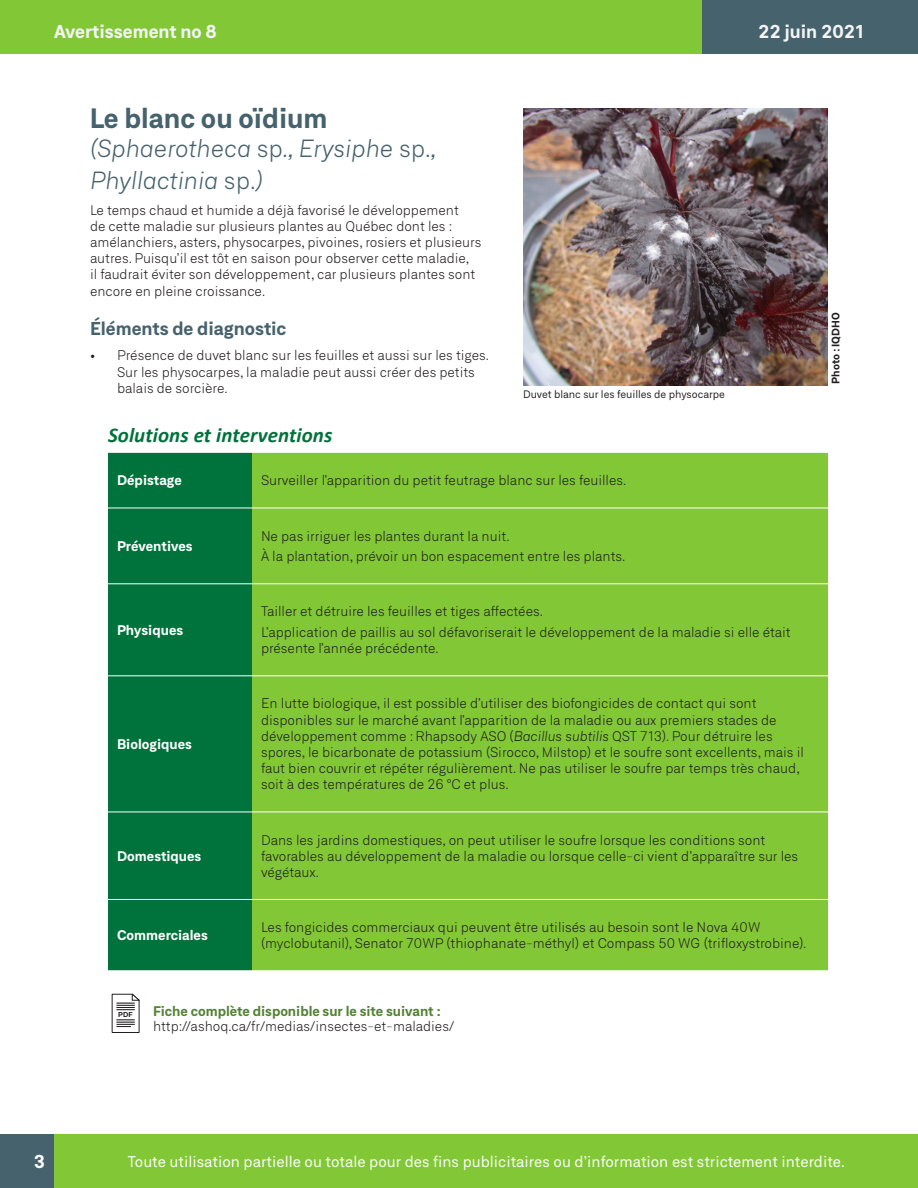
<style>
.page{position:relative;width:918px;height:1188px;background:#fff}
.page>*{position:absolute;margin:0;border:0;box-sizing:border-box;transform-origin:0 0}
.Section_1_Nouvelle_p{font:700 27px "Neufile Grotesk";color:#46626d}
.Section_1_Nouvelle_p-2{font:italic 300 24px/32.4px "Neufile Grotesk";color:#46626d}
.SVP_Tableau_Titre{font:italic 700 21px "Calibri";letter-spacing:.005em;color:#00723c}
.t1{font:700 18px "Neufile Grotesk";color:#f3f4f4}
.Section_2{font:700 18px "Neufile Grotesk";color:#46626d}
.t2{font:700 18px "Neufile Grotesk";color:#fff}
.t3{font:15px "Neufile Grotesk";letter-spacing:.005em;color:#fff}
.Tableau_Texte_Couran{font:300 13.5px/16.2px "Neufile Grotesk";color:#231f20}
.SVP_Courant{font:300 13.5px/16.2px "Neufile Grotesk";color:#231f20}
.Fiche_disponible_Ret{font:300 13.5px/15px "Neufile Grotesk";color:#231f20}
.Tableau_Texte_gauche{font:700 13.5px "Neufile Grotesk";letter-spacing:.005em;color:#fff}
.Bas_de_vignette{font:10.5px "Neufile Grotesk";color:#231f20}
.Crédit_Photo{font:700 10.5px "Neufile Grotesk";color:#231f20}
.t4{font:700 expanded 6.9px "Neufile Grotesk";color:#231f20}
.s1{font-style:normal}
.s2{font-style:italic}
.s3{font-weight:700;color:#548235}
</style>
<div class="page">
<div style="left:0;top:1134px;width:918px;height:54px;background:#82c836"></div>
<div style="left:0;top:1134px;width:54px;height:54px;background:#46626d"></div>
<div style="left:0;top:0;width:735px;height:54px;background:#82c836"></div>
<div style="left:108px;top:453px;width:144px;height:517px;background:#00723c"></div>
<div style="left:252px;top:453px;width:576px;height:517px;background:#82c836"></div>
<hr style="left:108px;top:508px;width:144px;height:1px;background:#fff">
<hr style="left:252px;top:508px;width:576px;height:1px;background:#fff">
<hr style="left:108px;top:583px;width:144px;height:1px;background:#fff">
<hr style="left:252px;top:583px;width:576px;height:1px;background:#fff">
<hr style="left:108px;top:675px;width:144px;height:1px;background:#fff">
<hr style="left:252px;top:675px;width:576px;height:1px;background:#fff">
<hr style="left:108px;top:812px;width:144px;height:1px;background:#fff">
<hr style="left:252px;top:812px;width:576px;height:1px;background:#fff">
<hr style="left:108px;top:899px;width:144px;height:1px;background:#fff">
<hr style="left:252px;top:899px;width:576px;height:1px;background:#fff">
<svg style="left:112px;top:994px;width:27px;height:39px"></svg>
<img style="left:523px;top:108px;width:305px;height:277px">
<div style="left:702px;top:0;width:216px;height:54px;background:#46626d"></div>
<h3 class="t1" style="left:54px;top:20px;width:164px">Avertissement no 8</h3>
<h3 class="t1" style="left:758px;top:20px;width:107px">22 juin 2021</h3>
<p class="Section_1_Nouvelle_p" style="left:90px;top:101px;width:239px">Le blanc ou oïdium</p>
<p class="Section_1_Nouvelle_p-2" style="left:90px;top:132px;width:348px">(Sphaerotheca <span class="s1">sp</span>., Erysiphe <span class="s1">sp.</span>,<br>Phyllactinia <span class="s1">sp.</span>)</p>
<p class="SVP_Courant" style="left:90px;top:201px;width:393px">Le temps chaud et humide a déjà favorisé le développement<br>de cette maladie sur plusieurs plantes au Québec dont les : amélanchiers, asters, physocarpes, pivoines, rosiers et plusieurs autres. Puisqu’il est tôt en saison pour observer cette maladie,<br>il faudrait éviter son développement, car plusieurs plantes sont encore en pleine croissance.</p>
<p class="Section_2" style="left:90px;top:317px;width:198px">Éléments de diagnostic</p>
<p class="Tableau_Texte_Couran" style="left:117px;top:347px;width:374px;text-indent:-27px">• Présence de duvet blanc sur les feuilles et aussi sur les tiges.<br>Sur les physocarpes, la maladie peut aussi créer des petits balais de sorcière.</p>
<p class="SVP_Tableau_Titre" style="left:108px;top:421px;width:226px">Solutions et interventions</p>
<p class="Tableau_Texte_gauche" style="left:117px;top:472px;width:66px">Dépistage</p>
<p class="Tableau_Texte_Couran" style="left:261px;top:472px;width:367px">Surveiller l’apparition du petit feutrage blanc sur les feuilles.</p>
<p class="Bas_de_vignette" style="left:523px;top:387px;width:204px">Duvet blanc sur les feuilles de physocarpe</p>
<p class="Tableau_Texte_gauche" style="left:117px;top:537px;width:77px">Préventives</p>
<p class="Tableau_Texte_gauche" style="left:117px;top:621px;width:68px">Physiques</p>
<p class="Tableau_Texte_gauche" style="left:117px;top:735px;width:76px">Biologiques</p>
<p class="Tableau_Texte_gauche" style="left:117px;top:847px;width:86px">Domestiques</p>
<p class="Tableau_Texte_Couran" style="left:261px;top:527px;width:250px">Ne pas irriguer les plantes durant la nuit.</p>
<p class="Tableau_Texte_Couran" style="left:261px;top:548px;width:366px">À la plantation, prévoir un bon espacement entre les plants.</p>
<p class="Tableau_Texte_Couran" style="left:261px;top:603px;width:283px">Tailler et détruire les feuilles et tiges affectées.</p>
<p class="Tableau_Texte_Couran" style="left:261px;top:624px;width:531px">L’application de paillis au sol défavoriserait le développement de la maladie si elle était présente l’année précédente.</p>
<p class="Tableau_Texte_Couran" style="left:261px;top:695px;width:544px">En lutte biologique, il est possible d’utiliser des biofongicides de contact qui sont disponibles sur le marché avant l’apparition de la maladie ou aux premiers stades de développement comme : Rhapsody ASO (<span class="s2">Bacillus subtilis</span> QST 713). Pour détruire les spores, le bicarbonate de potassium (Sirocco, Milstop) et le soufre sont excellents, mais il faut bien couvrir et répéter régulièrement. Ne pas utiliser le soufre par temps très chaud, soit à des températures de 26 °C et plus.</p>
<p class="Tableau_Texte_Couran" style="left:261px;top:831px;width:539px">Dans les jardins domestiques, on peut utiliser le soufre lorsque les conditions sont favorables au développement de la maladie ou lorsque celle-ci vient d’apparaître sur les végétaux.</p>
<p class="Tableau_Texte_gauche" style="left:117px;top:926px;width:92px">Commerciales</p>
<p class="Tableau_Texte_Couran" style="left:261px;top:919px;width:547px">Les fongicides commerciaux qui peuvent être utilisés au besoin sont le Nova 40W (myclobutanil), Senator 70WP (thiophanate-méthyl) et Compass 50 WG (trifloxystrobine).</p>
<p class="t4" style="left:118px;top:1010px;width:16px">PDF</p>
<p class="Fiche_disponible_Ret" style="left:153px;top:1004px;width:303px"><span class="s3">Fiche complète disponible sur le site suivant : </span>http://ashoq.ca/fr/medias/insectes-et-maladies/</p>
<p class="Crédit_Photo" style="left:829px;top:384px;width:73px;rotate:-90deg">Photo : IQDHO</p>
<h3 class="t2" style="left:34px;top:1149px;width:12px">3</h3>
<p class="t3" style="left:128px;top:1152px;width:718px">Toute utilisation partielle ou totale pour des fins publicitaires ou d’information est strictement interdite.</p>
</div>
